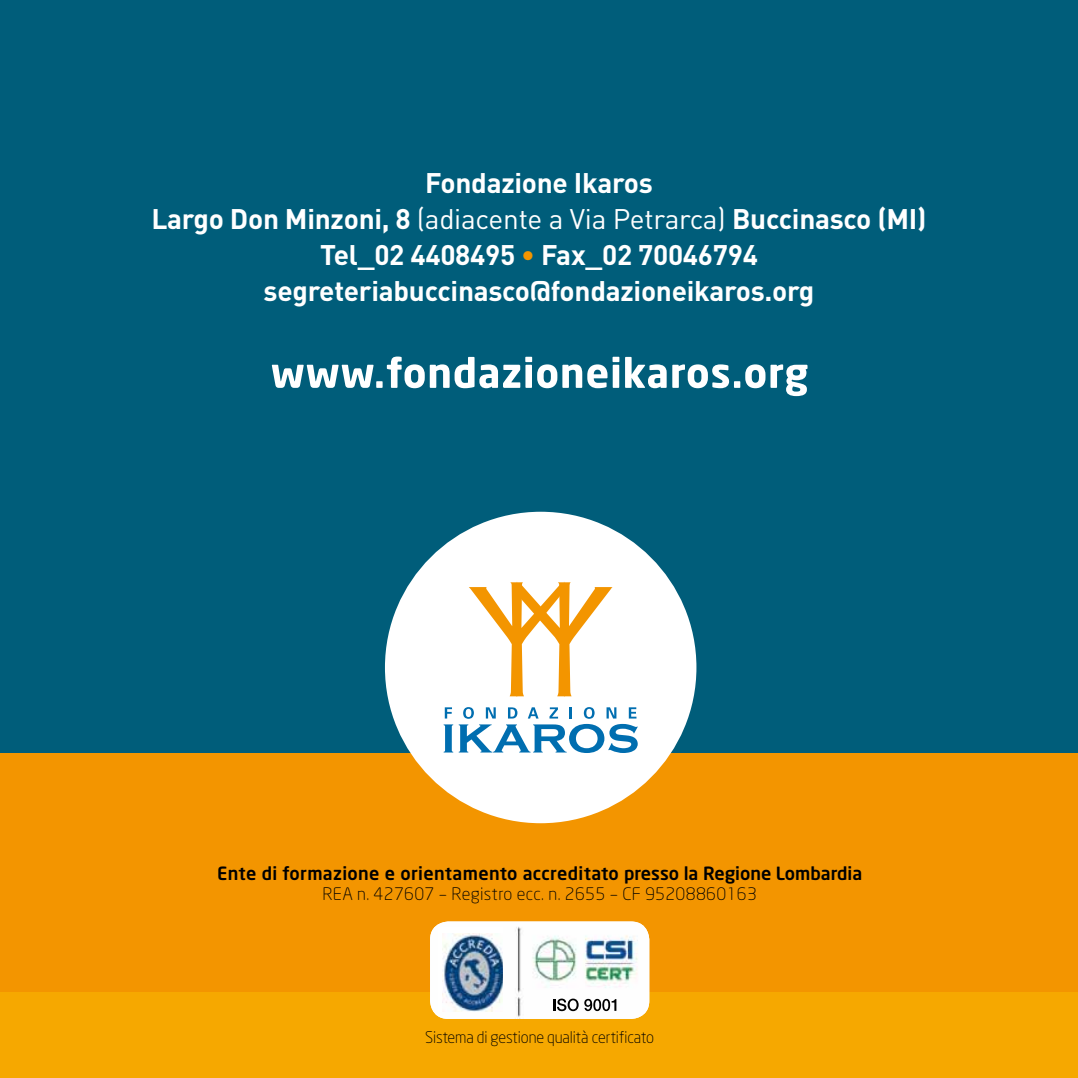
<style>
.page{position:relative;width:1078px;height:1078px;background:#fff}
.page>*{position:absolute;margin:0;border:0;box-sizing:border-box;transform-origin:0 0}
.t1{font:700 28px/36px "DIN";letter-spacing:-.01em;color:#fff;text-align:center}
.t2{font:500 18px "Neo Sans";letter-spacing:.005em;color:#000}
.t3{font:300 17px "Neo Sans";letter-spacing:.02em;color:#000}
.t4{font:300 16px "Neo Sans";letter-spacing:-.01em;color:#000;scale:.95 1}
.s1{font-weight:400}
.s2{color:#f39500}
</style>
<div class="page">
<div style="left:0;top:0;width:1077px;height:1077px;background:#005d7a"></div>
<div style="left:0;top:937px;width:1077px;height:140px;background:#f6a800"></div>
<div style="left:0;top:753px;width:1077px;height:238px;background:#f39500"></div>
<div style="left:385px;top:511px;width:311px;height:312px;background:#fff;border-radius:50%"></div>
<svg style="left:469px;top:582px;width:143px;height:114px"></svg>
<svg style="left:443px;top:707px;width:194px;height:45px"></svg>
<img style="left:430px;top:921px;width:219px;height:97px">
<div style="left:438px;top:926px;width:64px;height:85px;background:#fff"></div>
<img style="left:442px;top:933px;width:60px;height:78px">
<svg style="left:553px;top:998px;width:25px;height:12px"></svg>
<svg style="left:584px;top:998px;width:32px;height:12px"></svg>
<svg style="left:272px;top:356px;width:535px;height:40px"></svg>
<p class="t1" style="left:151px;top:163px;width:776px">Fondazione Ikaros<br>Largo Don Minzoni, 8 <span class="s1">(adiacente a Via Petrarca)</span> Buccinasco (MI)<br>Tel_02 4408495 <span class="s2">•</span> Fax_02 70046794 segreteriabuccinasco@fondazioneikaros.org</p>
<p class="t2" style="left:217px;top:861px;width:646px">Ente di formazione e orientamento accreditato presso la Regione Lombardia</p>
<p class="t3" style="left:322px;top:883px;width:436px">REA n. 427607 – Registro ecc. n. 2655 – CF 95208860163</p>
<p class="t4" style="left:425px;top:1026px;width:242px">Sistema di gestione qualità certificato</p>
</div>
